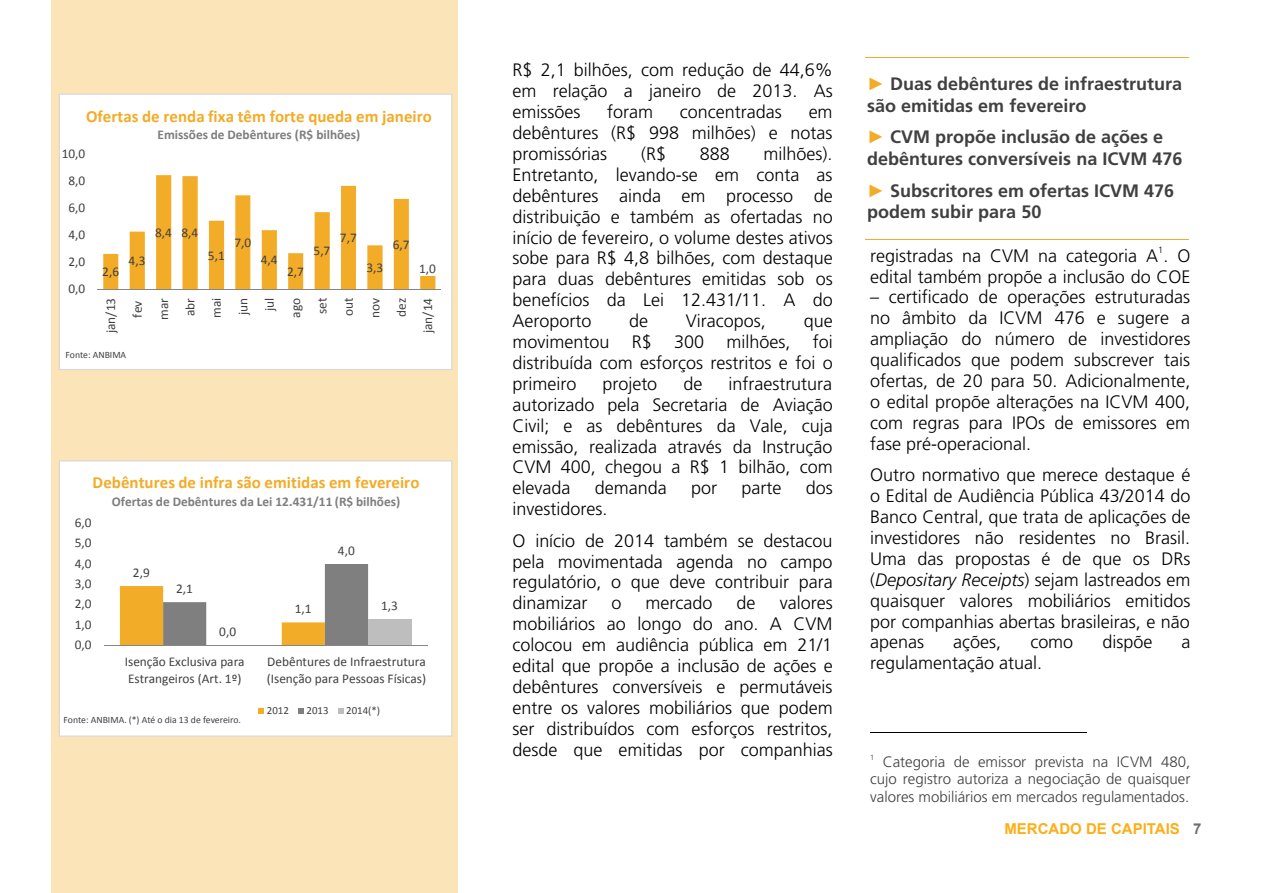
<style>
.page{position:relative;width:1263px;height:893px;background:#fff}
.page>*{position:absolute;margin:0;border:0;box-sizing:border-box;transform-origin:0 0}
.t1{font:300 18px/20.9px "Frutiger";color:#000;text-align:justify}
.t2{font:700 18px/21.3px "Frutiger";color:#404040}
.t3{font:700 16.95px "Calibri";color:#f3ac27}
.t4{font:300 15px/17.4px "Frutiger";color:#404040;text-align:justify}
.t5{font:700 15px "Arial";color:#fcaf17}
.t6{font:13.35px/26.4px "Calibri";color:#404040}
.t7{font:700 13.35px "Calibri";letter-spacing:-.005em;color:#7e7e7e}
.t8{font:10.95px "Calibri";color:#404040}
.t9{font:9.75px "Calibri";letter-spacing:-.005em;color:#404040}
.t10{font:300 9px "Frutiger";color:#000}
.t11{font:300 7.5px "Frutiger";color:#404040}
.s1{font-family:"Arial";color:#f3ac27}
.s2{font-style:italic}
.s3{color:#6d6e71}
</style>
<div class="page">
<div style="left:51px;top:0;width:407px;height:893px;background:#fae4b8"></div>
<hr style="left:870px;top:732px;width:216px;height:1px;background:#000">
<hr style="left:865px;top:58px;width:324px;height:1px;background:#f3ac27">
<hr style="left:865px;top:239px;width:324px;height:1px;background:#f3ac27">
<div style="left:60px;top:95px;width:391px;height:274px;background:#fff"></div>
<svg style="left:103px;top:175px;width:332px;height:114px"></svg>
<hr style="left:98px;top:289px;width:343px;height:1px;background:#868686">
<div style="left:59px;top:94px;width:393px;height:276px;border:1px solid #d8d8d8"></div>
<div style="left:60px;top:461px;width:391px;height:274px;background:#fff"></div>
<svg style="left:120px;top:564px;width:248px;height:81px"></svg>
<div style="left:368px;top:619px;width:43px;height:26px;background:#bfbebe"></div>
<hr style="left:104px;top:645px;width:323px;height:1px;background:#868686">
<svg style="left:258px;top:708px;width:6px;height:6px"></svg>
<svg style="left:298px;top:708px;width:6px;height:6px"></svg>
<svg style="left:338px;top:708px;width:6px;height:6px"></svg>
<div style="left:59px;top:460px;width:393px;height:277px;border:1px solid #d8d8d8"></div>
<p class="t3" style="left:86px;top:105px;width:347px">Ofertas de renda fixa têm forte queda em janeiro</p>
<p class="t7" style="left:157px;top:126px;width:204px">Emissões de Debêntures (R$ bilhões)</p>
<p class="t6" style="left:62px;top:140px;width:25px">10,0</p>
<p class="t6" style="left:69px;top:167px;width:18px">8,0</p>
<p class="t6" style="left:69px;top:194px;width:18px">6,0</p>
<p class="t6" style="left:69px;top:221px;width:18px">4,0</p>
<p class="t6" style="left:69px;top:249px;width:18px">2,0</p>
<p class="t6" style="left:69px;top:276px;width:18px">0,0</p>
<p class="t6" style="left:102px;top:259px;width:18px">2,6</p>
<p class="t6" style="left:129px;top:247px;width:18px">4,3</p>
<p class="t6" style="left:155px;top:219px;width:45px">8,4 8,4</p>
<p class="t6" style="left:208px;top:242px;width:18px">5,1</p>
<p class="t6" style="left:234px;top:229px;width:18px">7,0</p>
<p class="t6" style="left:261px;top:247px;width:18px">4,4</p>
<p class="t6" style="left:287px;top:258px;width:18px">2,7</p>
<p class="t6" style="left:314px;top:238px;width:18px">5,7</p>
<p class="t6" style="left:340px;top:225px;width:18px">7,7</p>
<p class="t6" style="left:366px;top:254px;width:18px">3,3</p>
<p class="t6" style="left:393px;top:231px;width:18px">6,7</p>
<p class="t6" style="left:419px;top:255px;width:18px">1,0</p>
<p class="t6" style="left:98px;top:333px;width:37px;text-align:right;rotate:-90deg">jan/13 fev mar abr mai jun<br>jul ago set out nov dez jan/14</p>
<p class="t9" style="left:65px;top:349px;width:62px">Fonte: ANBIMA</p>
<p class="t3" style="left:93px;top:472px;width:328px">Debêntures de infra são emitidas em fevereiro</p>
<p class="t7" style="left:112px;top:493px;width:290px">Ofertas de Debêntures da Lei 12.431/11 (R$ bilhões)</p>
<p class="t6" style="left:75px;top:509px;width:18px">6,0</p>
<p class="t6" style="left:75px;top:530px;width:18px">5,0</p>
<p class="t6" style="left:75px;top:550px;width:18px">4,0</p>
<p class="t6" style="left:75px;top:570px;width:18px">3,0</p>
<p class="t6" style="left:75px;top:591px;width:18px">2,0</p>
<p class="t6" style="left:75px;top:611px;width:18px">1,0</p>
<p class="t6" style="left:75px;top:631px;width:18px">0,0</p>
<p class="t6" style="left:133px;top:559px;width:18px">2,9</p>
<p class="t6" style="left:176px;top:576px;width:18px">2,1</p>
<p class="t6" style="left:219px;top:619px;width:18px">0,0</p>
<p class="t6" style="left:295px;top:596px;width:18px">1,1</p>
<p class="t6" style="left:338px;top:537px;width:18px">4,0</p>
<p class="t6" style="left:381px;top:592px;width:18px">1,3</p>
<p class="t6" style="left:125px;top:654px;width:121px;line-height:16.2px">Isenção Exclusiva para<br>Estrangeiros (Art. 1º)</p>
<p class="t6" style="left:267px;top:654px;width:161px;line-height:16.2px">Debêntures de Infraestrutura (Isenção para Pessoas Físicas)</p>
<p class="t8" style="left:267px;top:703px;width:23px">2012</p>
<p class="t8" style="left:306px;top:703px;width:24px">2013</p>
<p class="t8" style="left:346px;top:703px;width:35px">2014(*)</p>
<p class="t9" style="left:63px;top:714px;width:179px">Fonte: ANBIMA. (*) Até o dia 13 de fevereiro.</p>
<p class="t1" style="left:512px;top:60px;width:322px">R$ 2,1 bilhões, com redução de 44,6% em relação a janeiro de 2013. As emissões</p>
<p class="t1" style="left:607px;top:102px;width:47px">foram</p>
<p class="t1" style="left:680px;top:102px;width:104px">concentradas</p>
<p class="t1" style="left:512px;top:102px;width:322px;text-indent:296px">em debêntures (R$ 998 milhões) e notas promissórias</p>
<p class="t1" style="left:641px;top:144px;width:26px">(R$</p>
<p class="t1" style="left:700px;top:144px;width:31px">888</p>
<p class="t1" style="left:512px;top:144px;width:322px;text-indent:251px">milhões).<br>Entretanto, levando-se em conta as debêntures ainda em processo de distribuição e também as ofertadas no início de fevereiro, o volume destes ativos sobe para R$ 4,8 bilhões, com destaque para duas debêntures emitidas sob os benefícios da Lei 12.431/11. A do Aeroporto</p>
<p class="t1" style="left:629px;top:311px;width:21px">de</p>
<p class="t1" style="left:686px;top:311px;width:82px">Viracopos,</p>
<p class="t1" style="left:512px;top:311px;width:322px;text-indent:291px">que movimentou R$ 300 milhões, foi distribuída com esforços restritos e foi o primeiro</p>
<p class="t1" style="left:512px;top:374px;width:322px;text-indent:216px">infraestrutura autorizado pela Secretaria de Aviação Civil; e as debêntures da Vale, cuja emissão, realizada através da Instrução CVM 400, chegou a R$ 1 bilhão, com elevada</p>
<p class="t1" style="left:602px;top:374px;width:56px">projeto</p>
<p class="t1" style="left:683px;top:374px;width:20px">de</p>
<p class="t1" style="left:595px;top:478px;width:74px">demanda</p>
<p class="t1" style="left:691px;top:478px;width:28px">por</p>
<p class="t1" style="left:741px;top:478px;width:41px">parte</p>
<p class="t1" style="left:806px;top:478px;width:29px">dos</p>
<p class="t1" style="left:512px;top:494px;width:322px;line-height:31.3px">investidores.<br>O início de 2014 também se destacou</p>
<p class="t1" style="left:512px;top:551px;width:322px">pela movimentada agenda no campo regulatório, o que deve contribuir para dinamizar</p>
<p class="t1" style="left:512px;top:593px;width:322px;text-indent:267px">valores mobiliários ao longo do ano. A CVM colocou em audiência pública em 21/1 edital que propõe a inclusão de ações e debêntures conversíveis e permutáveis entre os valores mobiliários que podem ser distribuídos com esforços restritos, desde que emitidas por companhias</p>
<p class="t1" style="left:611px;top:593px;width:12px">o</p>
<p class="t1" style="left:645px;top:593px;width:68px">mercado</p>
<p class="t1" style="left:736px;top:593px;width:21px">de</p>
<p class="t2" style="left:867px;top:73px;width:317px"><span class="s1">►</span> Duas debêntures de infraestrutura são emitidas em fevereiro</p>
<p class="t2" style="left:867px;top:127px;width:317px"><span class="s1">►</span> CVM propõe inclusão de ações e debêntures conversíveis na ICVM 476</p>
<p class="t2" style="left:867px;top:180px;width:309px"><span class="s1">►</span> Subscritores em ofertas ICVM 476 podem subir para 50</p>
<p class="t10" style="left:1158px;top:244px;width:7px">1</p>
<p class="t1" style="left:870px;top:266px;width:322px">edital também propõe a inclusão do COE</p>
<p class="t1" style="left:870px;top:287px;width:322px">– certificado de operações estruturadas no âmbito da ICVM 476 e sugere a ampliação do número de investidores qualificados que podem subscrever tais ofertas, de 20 para 50. Adicionalmente, o edital propõe alterações na ICVM 400, com regras para IPOs de emissores em fase pré-operacional.</p>
<p class="t1" style="left:870px;top:465px;width:322px">Outro normativo que merece destaque é o Edital de Audiência Pública 43/2014 do Banco Central, que trata de aplicações de investidores não residentes no Brasil.<br>Uma das propostas é de que os DRs (<span class="s2">Depositary Receipts</span>) sejam lastreados em quaisquer valores mobiliários emitidos por companhias abertas brasileiras, e não apenas</p>
<p class="t1" style="left:870px;top:245px;width:322px">registradas na CVM na categoria A . O</p>
<p class="t1" style="left:953px;top:632px;width:50px">ações,</p>
<p class="t1" style="left:1030px;top:632px;width:44px">como</p>
<p class="t1" style="left:1102px;top:632px;width:52px">dispõe</p>
<p class="t1" style="left:1181px;top:632px;width:10px">a</p>
<p class="t1" style="left:870px;top:653px;width:174px">regulamentação atual.</p>
<p class="t11" style="left:870px;top:753px;width:6px">1</p>
<p class="t4" style="left:870px;top:753px;width:322px;text-indent:13px">Categoria de emissor prevista na ICVM 480, cujo registro autoriza a negociação de quaisquer valores mobiliários em mercados regulamentados.</p>
<p class="t5" style="left:1004px;top:819px;width:199px">MERCADO DE CAPITAIS <span class="s3">7</span></p>
</div>
